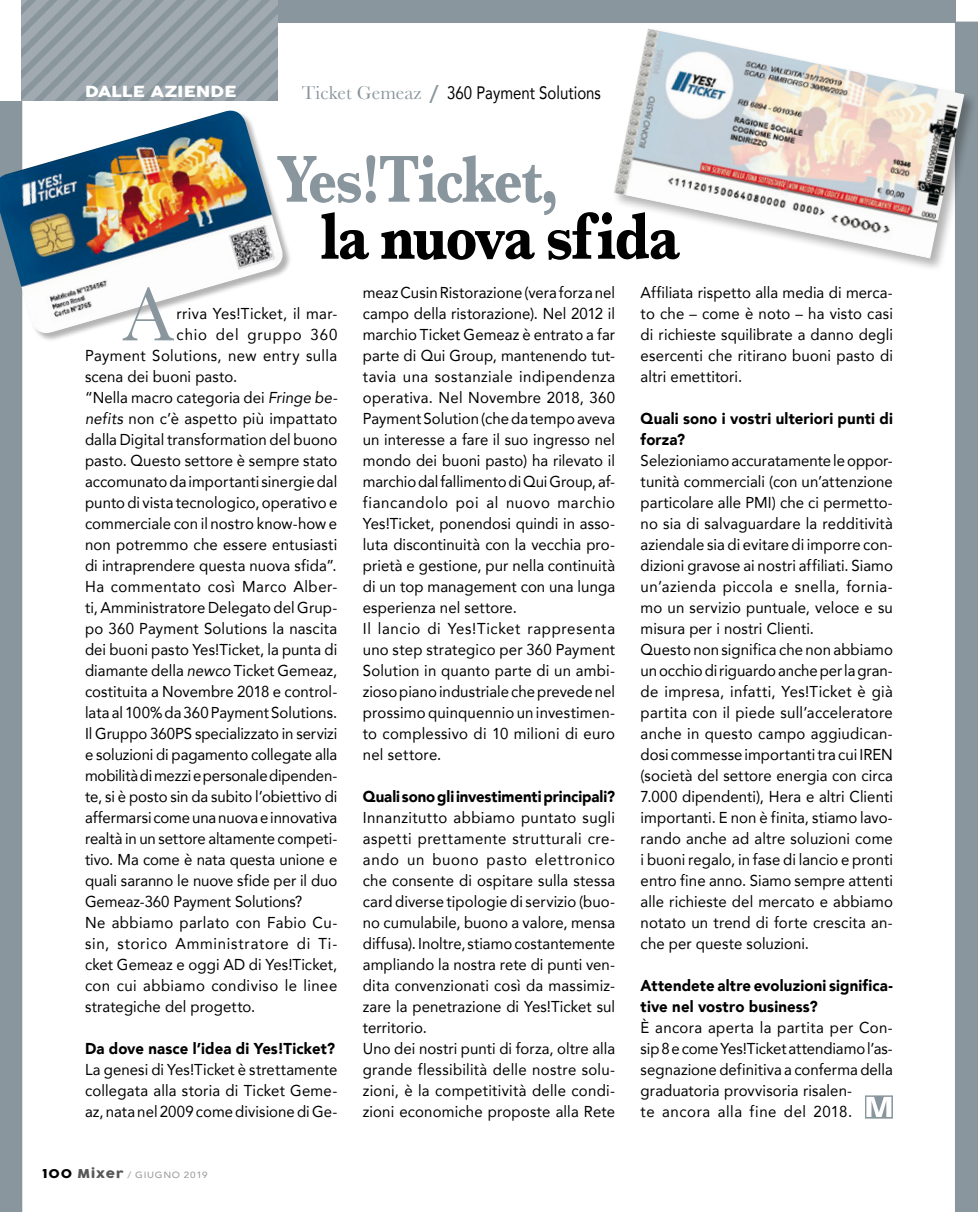
<style>
.page{position:relative;width:978px;height:1212px;background:#fff}
.page>*{position:absolute;margin:0;border:0;box-sizing:border-box;transform-origin:0 0}
.TESTO_RED_CAPOLETTER{font:79.2px "Baskerville";color:#89969d;scale:.95 1}
._16_REDAZIONALE_tito{font:700 69px "Baskerville";letter-spacing:-.03em;color:#000;scale:.83 1}
._16_REDAZIONALE_tito-2{font:700 69px "Baskerville";letter-spacing:-.03em;color:#89969d;scale:.83 1}
._01_occhiello{font:18px "Avenir";color:#000;scale:.83 1}
.TESTO_REDAZIONALE_NE{font:15.75px/21px "Avenir";letter-spacing:.01em;color:#000;text-align:justify;scale:.95 1}
.TESTO_RED_CAPOLETTER-2{font:15.75px/21px "Avenir";letter-spacing:.02em;color:#000;text-align:justify;scale:.95 1}
.TESTO_REDAZIONALE_NE-2{font:900 15.75px/21px "Avenir";letter-spacing:.01em;color:#000;scale:.95 1}
.TESTO_RED_CAPOLETTER-3{font:15.75px "Avenir";letter-spacing:.06em;color:#000;scale:.95 1}
._01_occhiello-2{font:15px "COCOGOOSE";color:#fff;scale:1.2 1}
.t1{font:500 9px "Avenir";letter-spacing:.075em;color:#9c9e9f;scale:1.1 1}
.s1{font-family:"Baskerville";font-size:19.5px;color:#89969d}
.s2{font-family:"Book Antiqua";font-weight:700;font-size:19.5px;color:#89969d}
.s3{font-style:italic}
.s4{font-family:"COCOGOOSE";font-weight:400;font-size:12px;color:#000}
.s5{font-family:"COCOGOOSE";font-weight:400;font-size:12px;color:#58585a}
</style>
<div class="page">
<div style="left:955px;top:22px;width:23px;height:1190px;background:#89969d"></div>
<div style="left:277px;top:0;width:679px;height:22px;background:#89969d"></div>
<svg style="left:0;top:0;width:278px;height:1212px"></svg>
<div style="left:612px;top:27px;width:366px;height:245px;background:#000;opacity:.3"></div>
<img style="left:614px;top:29px;width:350px;height:230px">
<div style="left:0;top:111px;width:292px;height:231px;background:#000;opacity:.3"></div>
<img style="left:0;top:111px;width:286px;height:226px">
<svg style="left:865px;top:1095px;width:28px;height:23px"></svg>
<p class="_01_occhiello-2" style="left:85px;top:80px;width:128px">DALLE AZIENDE</p>
<p class="_01_occhiello" style="left:302px;top:79px;width:362px"><span class="s1">Ticket Gemeaz</span> <span class="s2">/</span> 360 Payment Solutions</p>
<p class="_16_REDAZIONALE_tito-2" style="left:277px;top:139px;width:342px">Yes!Ticket,</p>
<p class="_16_REDAZIONALE_tito" style="left:321px;top:196px;width:434px">la nuova sfida</p>
<p class="TESTO_RED_CAPOLETTER" style="left:123px;top:268px;width:55px">A</p>
<p class="TESTO_RED_CAPOLETTER-2" style="left:177px;top:303px;width:171px">rriva Yes!Ticket, il mar-</p>
<p class="TESTO_RED_CAPOLETTER-3" style="left:177px;top:322px;width:171px">chio del gruppo 360</p>
<p class="TESTO_RED_CAPOLETTER-2" style="left:85px;top:345px;width:267px">Payment Solutions, new entry sulla</p>
<p class="TESTO_RED_CAPOLETTER-2" style="left:85px;top:366px;width:162px">scena dei buoni pasto.</p>
<p class="TESTO_RED_CAPOLETTER-2" style="left:85px;top:387px;width:267px">“Nella macro categoria dei <span class="s3">Fringe be&shy;nefits</span> non c’è aspetto più impattato dalla Digital transformation del buono pasto. Questo settore è sempre stato accomunato da importanti sinergie dal punto di vista tecnologico, operativo e commerciale con il nostro know-how e non potremmo che essere entusiasti di intraprendere questa nuova sfida”.</p>
<p class="TESTO_REDAZIONALE_NE" style="left:85px;top:576px;width:267px">Ha commentato così Marco Alber&shy;ti, Amministratore Delegato del Grup&shy;po 360 Payment Solutions la nascita dei buoni pasto Yes!Ticket, la punta di diamante della <span class="s3">newco</span> Ticket Gemeaz, costituita a Novembre 2018 e control&shy;lata al 100% da 360 Payment Solutions.</p>
<p class="TESTO_REDAZIONALE_NE" style="left:85px;top:723px;width:267px">Il Gruppo 360PS specializzato in servizi e soluzioni di pagamento collegate alla mobilità di mezzi e personale dipenden&shy;te, si è posto sin da subito l’obiettivo di affermarsi come una nuova e innovativa realtà in un settore altamente competi&shy;tivo. Ma come è nata questa unione e quali saranno le nuove sfide per il duo Gemeaz-360 Payment Solutions?</p>
<p class="TESTO_REDAZIONALE_NE" style="left:85px;top:912px;width:267px">Ne abbiamo parlato con Fabio Cu&shy;sin, storico Amministratore di Ti&shy;cket Gemeaz e oggi AD di Yes!Ticket, con cui abbiamo condiviso le linee strategiche del progetto.</p>
<p class="TESTO_REDAZIONALE_NE-2" style="left:85px;top:1038px;width:265px">Da dove nasce l’idea di Yes!Ticket?</p>
<p class="TESTO_REDAZIONALE_NE" style="left:85px;top:1059px;width:267px">La genesi di Yes!Ticket è strettamente collegata alla storia di Ticket Geme&shy;az, nata nel 2009 come divisione diGe-</p>
<p class="t1" style="left:43px;top:1167px;width:152px"><span class="s4">100</span> <span class="s5">Mixer</span> / GIUGNO 2019</p>
<p class="TESTO_REDAZIONALE_NE" style="left:363px;top:282px;width:267px">meazCusinRistorazione(vera forza nel campo della ristorazione). Nel 2012 il marchio Ticket Gemeaz è entrato a far parte di Qui Group, mantenendo tut&shy;tavia una sostanziale indipendenza operativa. Nel Novembre 2018, 360<br>Payment Solution(che da tempo aveva un interesse a fare il suo ingresso nel mondo dei buoni pasto) ha rilevato il marchiodal fallimento di Qui Group,af&shy;fiancandolo poi al nuovo marchio Yes!Ticket, ponendosi quindi in asso&shy;luta discontinuità con la vecchia pro&shy;prietà e gestione, pur nella continuità di un top management con una lunga esperienza nel settore.</p>
<p class="TESTO_REDAZIONALE_NE" style="left:363px;top:618px;width:267px">Il lancio di Yes!Ticket rappresenta uno step strategico per 360 Payment Solution in quanto parte di un ambi&shy;zioso piano industriale che prevede nel prossimo quinquennio un investimen&shy;to complessivo di 10 milioni di euro nel settore.</p>
<p class="TESTO_REDAZIONALE_NE-2" style="left:363px;top:786px;width:267px">Quali sono gli investimenti principali?</p>
<p class="TESTO_REDAZIONALE_NE" style="left:363px;top:807px;width:267px">Innanzitutto abbiamo puntato sugli aspetti prettamente strutturali cre&shy;ando un buono pasto elettronico che consente di ospitare sulla stessa card diverse tipologie di servizio (buo&shy;no cumulabile, buono a valore, mensa diffusa). Inoltre, stiamo costantemente ampliando la nostra rete di punti ven&shy;dita convenzionati così da massimiz&shy;zare la penetrazione di Yes!Ticket sul territorio.</p>
<p class="TESTO_REDAZIONALE_NE" style="left:363px;top:1038px;width:267px">Uno dei nostri punti di forza, oltre alla grande flessibilità delle nostre solu&shy;zioni, è la competitività delle condi&shy;zioni economiche proposte alla Rete</p>
<p class="TESTO_REDAZIONALE_NE" style="left:641px;top:282px;width:267px">Affiliata rispetto alla media di merca&shy;to che – come è noto – ha visto casi di richieste squilibrate a danno degli esercenti che ritirano buoni pasto di altri emettitori.</p>
<p class="TESTO_REDAZIONALE_NE-2" style="left:641px;top:408px;width:267px">Quali sono i vostri ulteriori punti di forza?</p>
<p class="TESTO_REDAZIONALE_NE" style="left:641px;top:450px;width:267px">Selezioniamoaccuratamentele oppor&shy;tunità commerciali (con un’attenzione particolare alle PMI) che ci permetto&shy;no sia di salvaguardare la redditività aziendale sia di evitare di imporre con&shy;dizioni gravose ai nostri affiliati. Siamo un’azienda piccola e snella, fornia&shy;mo un servizio puntuale, veloce e su misura per i nostri Clienti.</p>
<p class="TESTO_REDAZIONALE_NE" style="left:641px;top:639px;width:267px">Questo non significa che non abbiamo un occhio di riguardo anche per la gran&shy;de impresa, infatti, Yes!Ticket è già partita con il piede sull’acceleratore anche in questo campo aggiudican&shy;dosi commesse importanti tra cui IREN (società del settore energia con circa 7.000 dipendenti), Hera e altri Clienti importanti. E non è finita, stiamo lavo&shy;rando anche ad altre soluzioni come i buoni regalo, in fase di lancio e pronti entro fine anno. Siamo sempre attenti alle richieste del mercato e abbiamo notato un trend di forte crescita an&shy;che per queste soluzioni.</p>
<p class="TESTO_REDAZIONALE_NE-2" style="left:641px;top:975px;width:267px">Attendete altre evoluzioni significa&shy;tive nel vostro business?</p>
<p class="TESTO_REDAZIONALE_NE" style="left:641px;top:1017px;width:267px;text-align:left">È ancora aperta la partita per Con&shy;sip8ecomeYes!Ticket attendiamol’as&shy;segnazione definitiva a conferma della graduatoria provvisoria risalen-<br>te ancora alla fine del 2018.</p>
</div>
